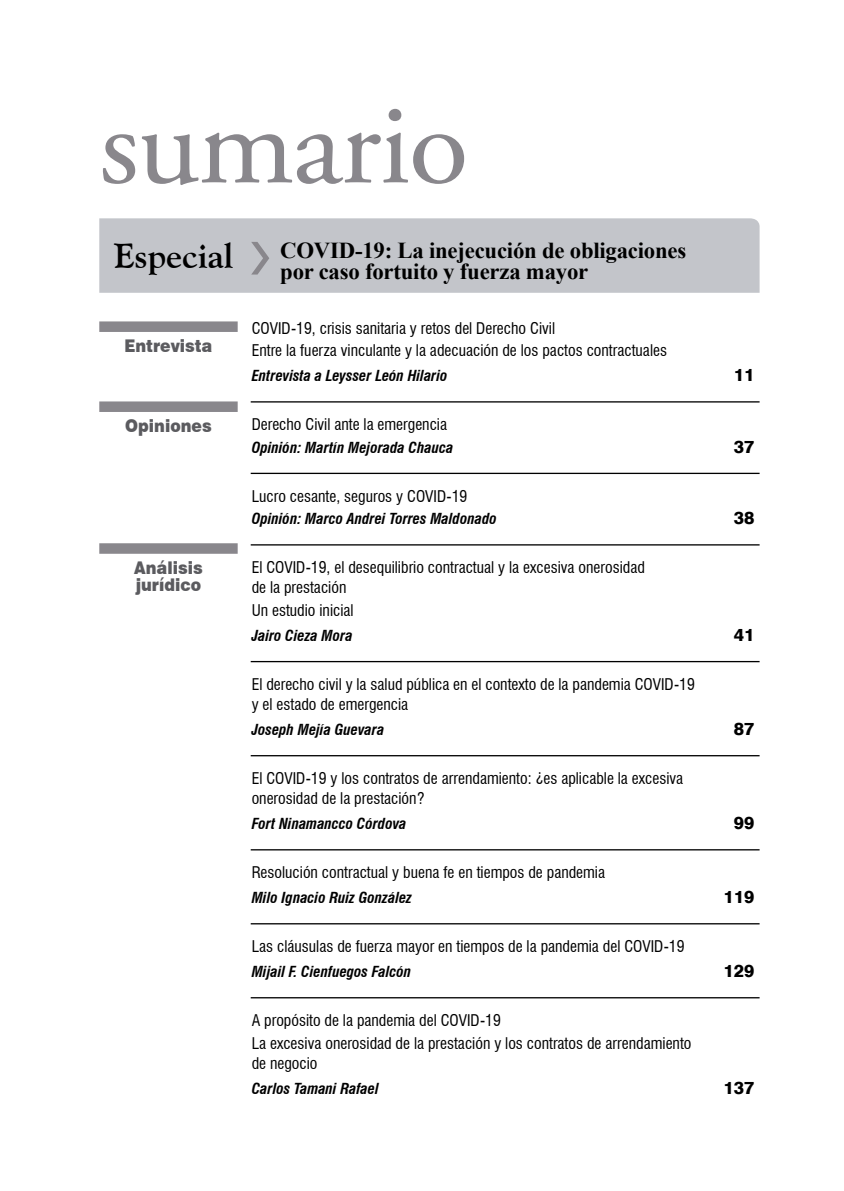
<style>
.page{position:relative;width:844px;height:1191px;background:#fff}
.page>*{position:absolute;margin:0;border:0;box-sizing:border-box;transform-origin:0 0}
.t1{font:117.6px "Adobe Garamond Pro";letter-spacing:-.015em;color:#89878c;scale:1.04 1}
.t2{font:700 35px "Goudy Old Style BT";color:#000}
.t3{font:700 22.75px/21px "Times New Roman";letter-spacing:-.01em;color:#000}
.t4{font:900 17.5px/17.5px "Swiss 721 BT";color:#5b5b5f;scale:.9 1}
.t5{font:800 17.5px "Swiss 721 BT";color:#000}
.t6{font:condensed 15.75px/20.1px "Swiss 721 BT";color:#000}
.t7{font:italic 700 condensed 14.88px "Swiss 721 BT";color:#000}
</style>
<div class="page">
<hr style="left:251px;top:401px;width:508px;height:1px;background:#000">
<hr style="left:251px;top:473px;width:508px;height:1px;background:#000">
<hr style="left:251px;top:544px;width:508px;height:1px;background:#000">
<hr style="left:251px;top:661px;width:508px;height:1px;background:#000">
<hr style="left:251px;top:755px;width:508px;height:1px;background:#000">
<hr style="left:251px;top:849px;width:508px;height:1px;background:#000">
<hr style="left:251px;top:923px;width:508px;height:1px;background:#000">
<hr style="left:251px;top:997px;width:508px;height:1px;background:#000">
<div style="left:99px;top:218px;width:660px;height:75px;background:#c3c5ca"></div>
<svg style="left:251px;top:242px;width:18px;height:32px"></svg>
<div style="left:99px;top:401px;width:138px;height:11px;background:#89878c"></div>
<div style="left:99px;top:321px;width:138px;height:11px;background:#89878c"></div>
<div style="left:99px;top:543px;width:138px;height:11px;background:#89878c"></div>
<h1 class="t1" style="left:99px;top:74px;width:356px">sumario</h1>
<h2 class="t2" style="left:114px;top:234px;width:120px">Especial</h2>
<h3 class="t3" style="left:280px;top:239px;width:407px">COVID-19: La inejecución de obligaciones por caso fortuito y fuerza mayor</h3>
<p class="t4" style="left:124px;top:337px;width:99px">Entrevista</p>
<p class="t4" style="left:125px;top:417px;width:97px">Opiniones</p>
<p class="t4" style="left:134px;top:558px;width:78px">Análisis jurídico</p>
<p class="t6" style="left:251px;top:316px;width:417px;line-height:22.6px">COVID-19, crisis sanitaria y retos del Derecho Civil<br>Entre la fuerza vinculante y la adecuación de los pactos contractuales</p>
<p class="t7" style="left:251px;top:367px;width:197px">Entrevista a Leysser León Hilario</p>
<p class="t5" style="left:733px;top:364px;width:22px">11</p>
<p class="t6" style="left:251px;top:414px;width:197px">Derecho Civil ante la emergencia</p>
<p class="t7" style="left:251px;top:438px;width:203px">Opinión: Martín Mejorada Chauca</p>
<p class="t5" style="left:733px;top:436px;width:22px">37</p>
<p class="t6" style="left:251px;top:486px;width:217px">Lucro cesante, seguros y COVID-19</p>
<p class="t7" style="left:251px;top:510px;width:246px">Opinión: Marco Andrei Torres Maldonado</p>
<p class="t5" style="left:733px;top:507px;width:22px">38</p>
<p class="t6" style="left:251px;top:557px;width:394px">El COVID-19, el desequilibrio contractual y la excesiva onerosidad de la prestación</p>
<p class="t6" style="left:251px;top:600px;width:103px">Un estudio inicial</p>
<p class="t7" style="left:251px;top:626px;width:102px">Jairo Cieza Mora</p>
<p class="t5" style="left:733px;top:624px;width:22px">41</p>
<p class="t6" style="left:251px;top:674px;width:444px">El derecho civil y la salud pública en el contexto de la pandemia COVID-19 y el estado de emergencia</p>
<p class="t7" style="left:251px;top:720px;width:134px">Joseph Mejía Guevara</p>
<p class="t5" style="left:733px;top:718px;width:22px">87</p>
<p class="t6" style="left:251px;top:768px;width:433px">El COVID-19 y los contratos de arrendamiento: ¿es aplicable la excesiva onerosidad de la prestación?</p>
<p class="t7" style="left:251px;top:814px;width:156px">Fort Ninamancco Córdova</p>
<p class="t5" style="left:733px;top:812px;width:22px">99</p>
<p class="t6" style="left:251px;top:862px;width:355px">Resolución contractual y buena fe en tiempos de pandemia</p>
<p class="t7" style="left:251px;top:888px;width:162px">Milo Ignacio Ruiz González</p>
<p class="t5" style="left:723px;top:886px;width:32px">119</p>
<p class="t6" style="left:251px;top:936px;width:434px">Las cláusulas de fuerza mayor en tiempos de la pandemia del COVID-19</p>
<p class="t7" style="left:251px;top:962px;width:161px">Mijail F. Cienfuegos Falcón</p>
<p class="t5" style="left:723px;top:960px;width:32px">129</p>
<p class="t6" style="left:251px;top:1009px;width:441px;line-height:22.6px">A propósito de la pandemia del COVID-19<br>La excesiva onerosidad de la prestación y los contratos de arrendamiento</p>
<p class="t6" style="left:251px;top:1053px;width:67px">de negocio</p>
<p class="t7" style="left:251px;top:1079px;width:129px">Carlos Tamani Rafael</p>
<p class="t5" style="left:723px;top:1076px;width:32px">137</p>
</div>
